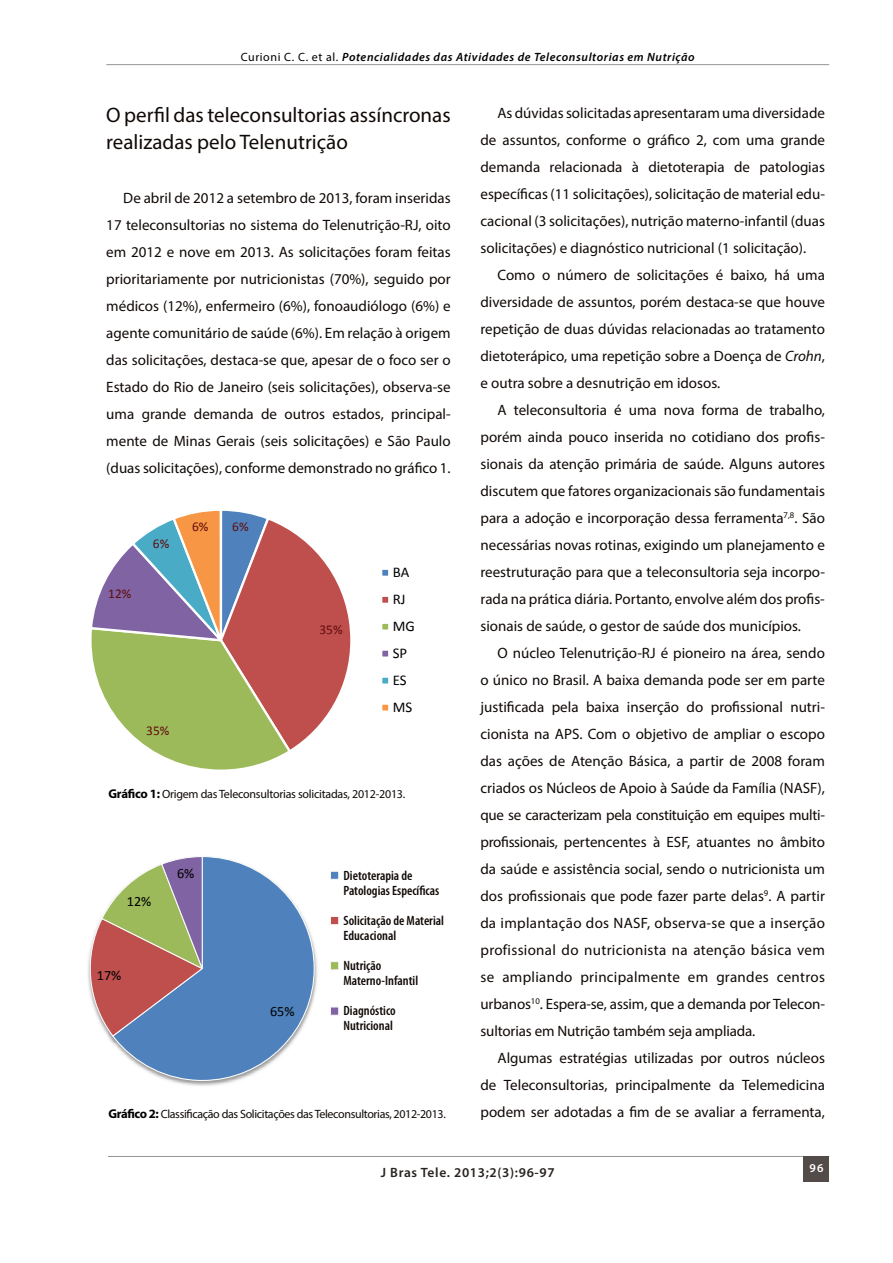
<style>
.page{position:relative;width:893px;height:1263px;background:#fff}
.page>*{position:absolute;margin:0;border:0;box-sizing:border-box;transform-origin:0 0}
.t1{font:21px/27px "Myriad Pro";color:#100906}
.t2{font:15px/27px "Myriad Pro";color:#100906;text-align:justify}
.t3{font:14.85px/27px "Calibri";color:#000}
.t4{font:14.25px "Calibri";color:#000}
.t5{font:600 condensed 13.5px/15px "Myriad Pro";color:#100906}
.t6{font:600 13.5px "Myriad Pro";letter-spacing:.05em;color:#28211f}
.t7{font:13.35px "Calibri";color:#610d0d}
.t8{font:12px "Myriad Pro";letter-spacing:-.03em;color:#100906}
.t9{font:italic 600 12px "Myriad Pro";letter-spacing:.05em;color:#000}
.t10{font:600 12px "Myriad Pro";color:#fff}
.s1{font-weight:400;font-style:normal}
.s2{font-weight:700;font-size:12.75px;color:#000}
.s3{font-style:italic}
</style>
<div class="page">
<hr style="left:108px;top:1156px;width:721px;height:1px;background:#939598">
<div style="left:804px;top:1156px;width:25px;height:26px;background:#524b48"></div>
<hr style="left:106px;top:64px;width:723px;height:1px;background:#939598">
<svg style="left:91px;top:510px;width:260px;height:260px"></svg>
<div style="left:381px;top:569px;width:8px;height:8px;background:#4f82bd"></div>
<div style="left:380px;top:568px;width:10px;height:10px;border:2px solid #fff"></div>
<div style="left:381px;top:596px;width:8px;height:8px;background:#bf4f4d"></div>
<div style="left:380px;top:595px;width:10px;height:10px;border:2px solid #fff"></div>
<div style="left:381px;top:623px;width:8px;height:8px;background:#9cba59"></div>
<div style="left:380px;top:622px;width:10px;height:10px;border:2px solid #fff"></div>
<div style="left:381px;top:649px;width:8px;height:9px;background:#8063a3"></div>
<div style="left:380px;top:648px;width:10px;height:11px;border:2px solid #fff"></div>
<div style="left:381px;top:676px;width:8px;height:9px;background:#4aabc7"></div>
<div style="left:380px;top:675px;width:10px;height:11px;border:2px solid #fff"></div>
<div style="left:381px;top:703px;width:8px;height:9px;background:#f79645"></div>
<div style="left:380px;top:702px;width:10px;height:11px;border:2px solid #fff"></div>
<svg style="left:88px;top:856px;width:226px;height:224px"></svg>
<div style="left:330px;top:871px;width:9px;height:9px;background:#4f82bd;border:1px solid #f7f7f8"></div>
<div style="left:330px;top:916px;width:9px;height:9px;background:#bf4f4d;border:1px solid #f7f7f8"></div>
<div style="left:330px;top:961px;width:9px;height:9px;background:#9cba59;border:1px solid #f7f7f8"></div>
<div style="left:330px;top:1006px;width:9px;height:10px;background:#8063a3;border:1px solid #f7f7f8"></div>
<p class="t9" style="left:241px;top:49px;width:456px"><span class="s1">Curioni C. C. et al.</span> Potencialidades das Atividades de Teleconsultorias em Nutrição</p>
<h1 class="t1" style="left:106px;top:101px;width:346px">O perfil das teleconsultorias assíncronas realizadas pelo Telenutrição</h1>
<p class="t2" style="left:106px;top:184px;width:346px;text-indent:17px">De abril de 2012 a setembro de 2013, foram inseridas 17 teleconsultorias no sistema do Telenutrição-RJ, oito em 2012 e nove em 2013. As solicitações foram feitas prioritariamente por nutricionistas (70%), seguido por médicos (12%), enfermeiro (6%), fonoaudiólogo (6%) e agente comunitário de saúde (6%). Em relação à origem das solicitações, destaca-se que, apesar de o foco ser o Estado do Rio de Janeiro (seis solicitações), observa-se uma grande demanda de outros estados, principal&shy;mente de Minas Gerais (seis solicitações) e São Paulo (duas solicitações), conforme demonstrado no gráfico 1.</p>
<p class="t7" style="left:108px;top:585px;width:25px">12%</p>
<p class="t7" style="left:153px;top:535px;width:18px">6%</p>
<p class="t7" style="left:192px;top:518px;width:18px">6%</p>
<p class="t7" style="left:232px;top:518px;width:18px">6%</p>
<p class="t7" style="left:146px;top:723px;width:25px">35%</p>
<p class="t7" style="left:319px;top:621px;width:25px">35%</p>
<p class="t3" style="left:393px;top:558px;width:24px">BA<br>RJ<br>MG<br>SP<br>ES<br>MS</p>
<p class="t8" style="left:108px;top:787px;width:298px"><span class="s2">Gráfico 1:</span> Origem das Teleconsultorias solicitadas, 2012-2013.</p>
<p class="t4" style="left:127px;top:892px;width:26px">12%</p>
<p class="t4" style="left:97px;top:967px;width:26px">17%</p>
<p class="t4" style="left:177px;top:864px;width:19px">6%</p>
<p class="t5" style="left:344px;top:868px;width:97px">Dietoterapia de<br>Patologias Específicas</p>
<p class="t5" style="left:344px;top:913px;width:102px">Solicitação de Material<br>Educacional</p>
<p class="t5" style="left:344px;top:958px;width:76px">Nutrição<br>Materno-Infantil</p>
<p class="t5" style="left:344px;top:1003px;width:54px">Diagnóstico<br>Nutricional</p>
<p class="t4" style="left:270px;top:1002px;width:26px">65%</p>
<p class="t8" style="left:108px;top:1107px;width:339px"><span class="s2">Gráfico 2:</span> Classificação das Solicitações das Teleconsultorias, 2012-2013.</p>
<p class="t2" style="left:480px;top:99px;width:346px;text-indent:17px">As dúvidas solicitadas apresentaram uma diversidade de assuntos, conforme o gráfico 2, com uma grande demanda relacionada à dietoterapia de patologias específicas (11 solicitações), solicitação de material edu&shy;cacional (3 solicitações), nutrição materno-infantil (duas solicitações) e diagnóstico nutricional (1 solicitação).</p>
<p class="t2" style="left:480px;top:261px;width:346px;text-indent:17px">Como o número de solicitações é baixo, há uma diversidade de assuntos, porém destaca-se que houve repetição de duas dúvidas relacionadas ao tratamento dietoterápico, uma repetição sobre a Doença de <span class="s3">Crohn</span>, e outra sobre a desnutrição em idosos.</p>
<p class="t2" style="left:480px;top:396px;width:346px;text-indent:17px">A teleconsultoria é uma nova forma de trabalho, porém ainda pouco inserida no cotidiano dos profis&shy;sionais da atenção primária de saúde. Alguns autores discutem que fatores organizacionais são fundamentais para a adoção e incorporação dessa ferramenta<sup>7,8</sup>. São necessárias novas rotinas, exigindo um planejamento e reestruturação para que a teleconsultoria seja incorpo&shy;rada na prática diária. Portanto, envolve além dos profis&shy;sionais de saúde, o gestor de saúde dos municípios.</p>
<p class="t2" style="left:480px;top:639px;width:346px;text-indent:17px">O núcleo Telenutrição-RJ é pioneiro na área, sendo o único no Brasil. A baixa demanda pode ser em parte justificada pela baixa inserção do profissional nutri&shy;cionista na APS. Com o objetivo de ampliar o escopo das ações de Atenção Básica, a partir de 2008 foram criados os Núcleos de Apoio à Saúde da Família (NASF), que se caracterizam pela constituição em equipes multi&shy;profissionais, pertencentes à ESF, atuantes no âmbito da saúde e assistência social, sendo o nutricionista um dos profissionais que pode fazer parte delas<sup>9</sup>. A partir da implantação dos NASF, observa-se que a inserção profissional do nutricionista na atenção básica vem se ampliando principalmente em grandes centros urbanos<sup>10</sup>. Espera-se, assim, que a demanda por Telecon&shy;sultorias em Nutrição também seja ampliada.</p>
<p class="t2" style="left:480px;top:1044px;width:346px;text-indent:17px">Algumas estratégias utilizadas por outros núcleos de Teleconsultorias, principalmente da Telemedicina podem ser adotadas a fim de se avaliar a ferramenta,</p>
<p class="t6" style="left:381px;top:1164px;width:175px">J Bras Tele. 2013;2(3):96-97</p>
<p class="t10" style="left:809px;top:1160px;width:16px">96</p>
</div>
